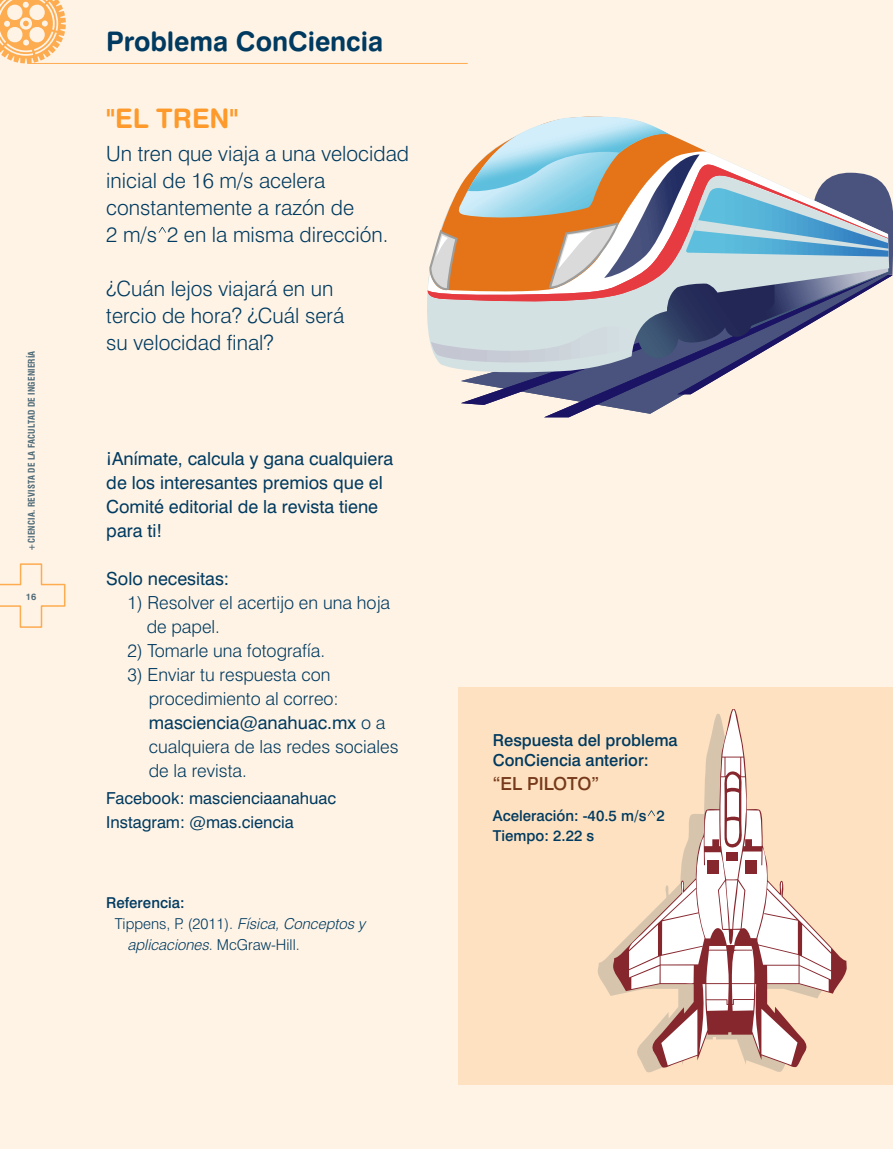
<style>
.page{position:relative;width:893px;height:1149px;background:#fff}
.page>*{position:absolute;margin:0;border:0;box-sizing:border-box;transform-origin:0 0}
.t1{font:27px "Swiss 721 BT Bold Rounded";letter-spacing:-.005em;color:#003a60}
.t2{font:27px "Swiss 721 BT Bold Rounded";color:#fd9a2b}
.t3{font:300 21px/27px "Swiss 721 BT";color:#003a60}
.t4{font:300 18px/24px "Swiss 721 BT";color:#003a60}
.t5{font:18px/24px "Swiss 721 BT";color:#003a60}
.t6{font:500 18px "Swiss 721 BT";color:#76391b}
.t7{font:16.5px/24px "Swiss 721 BT";color:#003a60}
.t8{font:500 16.5px/20.2px "Swiss 721 BT";color:#003a60}
.t9{font:300 15px "Swiss 721 BT";color:#003a60}
.t10{font:500 15px/20.2px "Swiss 721 BT";color:#003a60}
.t11{font:9.15px "Swiss 721 BT Bold Rounded";color:#003a60}
.t12{font:700 condensed 9px "Swiss 721 BT";letter-spacing:.02em;color:#003a60}
.s1{font-weight:400}
.s2{font-style:italic}
</style>
<div class="page">
<div style="left:0;top:0;width:893px;height:1148px;background:#fef3e5"></div>
<div style="left:459px;top:687px;width:434px;height:397px;background:#fde1c0"></div>
<svg style="left:598px;top:951px;width:184px;height:120px"></svg>
<svg style="left:614px;top:709px;width:232px;height:361px"></svg>
<svg style="left:545px;top:405px;width:121px;height:12px"></svg>
<svg style="left:461px;top:394px;width:230px;height:11px"></svg>
<svg style="left:429px;top:117px;width:464px;height:277px"></svg>
<svg style="left:158px;top:227px;width:8px;height:6px"></svg>
<p class="t12" style="left:26px;top:550px;width:201px;rotate:-90deg">+CIENCIA. REVISTA DE LA FACULTAD DE INGENIERÍA</p>
<p class="t11" style="left:26px;top:590px;width:12px">16</p>
<h1 class="t1" style="left:106px;top:24px;width:278px">Problema ConCiencia</h1>
<h1 class="t2" style="left:106px;top:101px;width:134px">"EL TREN"</h1>
<p class="t3" style="left:106px;top:140px;width:304px">Un tren que viaja a una velocidad inicial de 16 m/s acelera constantemente a razón de<br>2 m/s 2 en la misma dirección.</p>
<p class="t3" style="left:106px;top:275px;width:239px">¿Cuán lejos viajará en un tercio de hora? ¿Cuál será su velocidad final?</p>
<p class="t5" style="left:106px;top:446px;width:288px">¡Anímate, calcula y gana cualquiera de los interesantes premios que el<br>Comité editorial de la revista tiene para ti!</p>
<p class="t5" style="left:106px;top:566px;width:124px">Solo necesitas:</p>
<p class="t4" style="left:147px;top:590px;width:245px;text-indent:-19px">1) Resolver el acertijo en una hoja de papel.</p>
<p class="t4" style="left:128px;top:638px;width:199px">2) Tomarle una fotografía.</p>
<p class="t4" style="left:149px;top:662px;width:251px;text-indent:-21px">3) Enviar tu respuesta con procedimiento al correo: <span class="s1">masciencia@anahuac.mx</span> o a cualquiera de las redes sociales de la revista.</p>
<p class="t7" style="left:106px;top:786px;width:231px">Facebook: mascienciaanahuac<br>Instagram: @mas.ciencia</p>
<p class="t10" style="left:106px;top:891px;width:80px">Referencia:</p>
<p class="t9" style="left:115px;top:914px;width:252px">T i p p e n s , P. ( 2 0 1 1 ) . <span class="s2">Física,Conceptos y</span></p>
<p class="t9" style="left:128px;top:935px;width:174px"><span class="s2">aplicaciones</span>. M c G r aw- H i l l .</p>
<p class="t8" style="left:493px;top:729px;width:186px">Respuesta del problema<br>ConCiencia anterior:</p>
<p class="t6" style="left:493px;top:772px;width:108px">“EL PILOTO”</p>
<p class="t10" style="left:493px;top:804px;width:173px">Aceleración: -40.5 m/s 2<br>Tiempo: 2.22 s</p>
</div>
